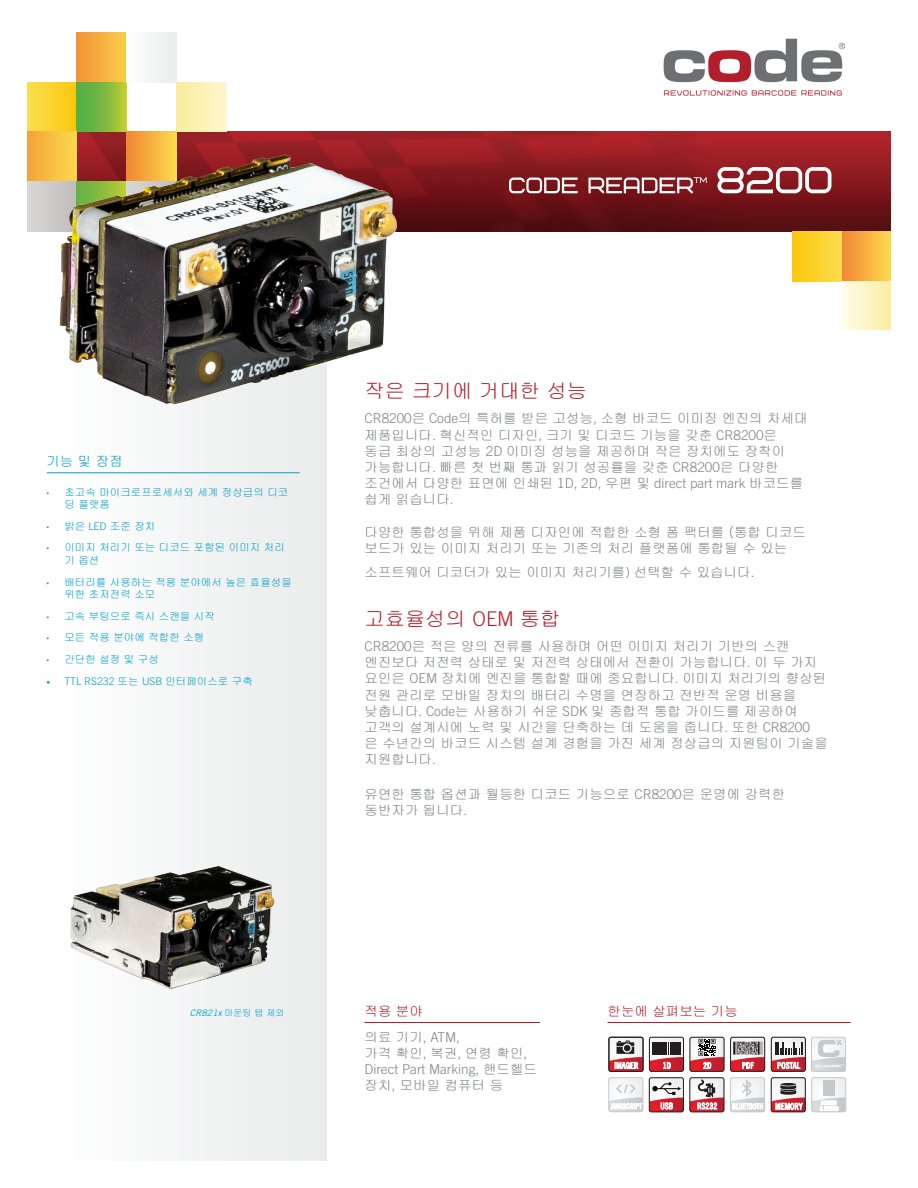
<style>
.page{position:relative;width:918px;height:1188px;background:#fff}
.page>*{position:absolute;margin:0;border:0;box-sizing:border-box;transform-origin:0 0}
.t1{font:20.25px "Gulim";color:#b11e2a}
.t2{font:13.5px/16.2px "Gulim";color:#808285}
.t3{font:13.5px "Gulim";color:#b11e2a}
.t4{font:13.5px "Gulim";color:#009fcd}
.t5{font:10.5px/12.6px "Gulim";color:#009fcd}
.t6{font:300 10.5px "Trade Gothic LT Std";color:#009fcd}
.t7{font:italic 9px "Trade Gothic LT Std";color:#009fcd}
.s1{font-size:7.5px}
.s2{font-family:"Trade Gothic LT Std";font-weight:300}
.s3{font-weight:400;font-size:7.5px}
.s4{font-family:"Gulim";font-weight:400}
.s5{font-family:"Gulim";font-style:normal}
</style>
<div class="page">
<div style="left:730px;top:1077px;width:35px;height:35px;border:1px solid #c7c8ca;border-radius:2px"></div>
<svg style="left:730px;top:1078px;width:35px;height:34px"></svg>
<div style="left:811px;top:1077px;width:35px;height:35px;border:1px solid #c7c8ca;border-radius:2px"></div>
<svg style="left:812px;top:1078px;width:34px;height:34px"></svg>
<div style="left:811px;top:1037px;width:35px;height:35px;border:1px solid #c7c8ca;border-radius:2px"></div>
<svg style="left:811px;top:1037px;width:35px;height:34px"></svg>
<div style="left:608px;top:1077px;width:35px;height:35px;border:1px solid #c7c8ca;border-radius:2px"></div>
<svg style="left:609px;top:1078px;width:34px;height:34px"></svg>
<div style="left:609px;top:1037px;width:34px;height:35px;border:1px solid #231f20;border-radius:2px"></div>
<svg style="left:609px;top:1037px;width:34px;height:34px"></svg>
<div style="left:649px;top:1077px;width:35px;height:35px;border:1px solid #231f20;border-radius:2px"></div>
<svg style="left:649px;top:1078px;width:34px;height:34px"></svg>
<div style="left:649px;top:1037px;width:35px;height:35px;border:1px solid #231f20;border-radius:2px"></div>
<svg style="left:649px;top:1037px;width:35px;height:34px"></svg>
<div style="left:690px;top:1037px;width:34px;height:35px;border:1px solid #231f20;border-radius:2px"></div>
<svg style="left:690px;top:1037px;width:34px;height:34px"></svg>
<div style="left:689px;top:1077px;width:35px;height:35px;border:1px solid #231f20;border-radius:2px"></div>
<svg style="left:689px;top:1078px;width:35px;height:34px"></svg>
<div style="left:771px;top:1077px;width:35px;height:35px;border:1px solid #231f20;border-radius:2px"></div>
<svg style="left:771px;top:1078px;width:34px;height:34px"></svg>
<div style="left:730px;top:1037px;width:35px;height:35px;border:1px solid #231f20;border-radius:2px"></div>
<svg style="left:730px;top:1037px;width:35px;height:34px"></svg>
<div style="left:771px;top:1037px;width:35px;height:35px;border:1px solid #231f20;border-radius:2px"></div>
<svg style="left:771px;top:1037px;width:34px;height:34px"></svg>
<div style="left:28px;top:167px;width:298px;height:994px;background:#f4f5f4"></div>
<img style="left:494px;top:132px;width:397px;height:99px">
<div style="left:77px;top:33px;width:50px;height:49px;background:linear-gradient(to right,#f39437,#fbcb48)"></div>
<div style="left:27px;top:82px;width:50px;height:50px;background:linear-gradient(to right,#fade51,#fcc70f)"></div>
<svg style="left:77px;top:82px;width:50px;height:22px"></svg>
<div style="left:127px;top:33px;width:49px;height:49px;background:#f4f5f6"></div>
<div style="left:176px;top:82px;width:50px;height:50px;background:linear-gradient(to right,#faec9c,#fef6cd)"></div>
<div style="left:793px;top:231px;width:50px;height:50px;background:linear-gradient(to right,#fcc60b,#fadd4e)"></div>
<div style="left:843px;top:231px;width:48px;height:50px;background:linear-gradient(to right,#f28835,#fbd84c)"></div>
<div style="left:843px;top:281px;width:48px;height:49px;background:linear-gradient(to right,#fefdea,#faeea3)"></div>
<hr style="left:364px;top:1022px;width:176px;height:1px;background:#b11e2a">
<hr style="left:608px;top:1022px;width:242px;height:1px;background:#b11e2a">
<hr style="left:47px;top:472px;width:253px;height:1px;background:#009fcd">
<svg style="left:509px;top:167px;width:322px;height:26px"></svg>
<img style="left:27px;top:104px;width:467px;height:368px">
<img style="left:28px;top:832px;width:247px;height:178px">
<img style="left:663px;top:38px;width:181px;height:58px">
<p class="t4" style="left:46px;top:454px;width:78px">기능 및 장점</p>
<p class="t5" style="left:64px;top:486px;width:225px;text-indent:-18px"><span class="s1">•</span> 초고속 마이크로프로세서와 세계 정상급의 디코 딩 플랫폼</p>
<p class="t5" style="left:46px;top:520px;width:111px"><span class="s1">•</span> 밝은 <span class="s2">LED</span> 조준 장치</p>
<p class="t5" style="left:64px;top:541px;width:222px;text-indent:-18px"><span class="s1">•</span> 이미지 처리기 또는 디코드 포함된 이미지 처리 기 옵션</p>
<p class="t5" style="left:64px;top:576px;width:229px;text-indent:-18px"><span class="s1">•</span> 배터리를 사용하는 적용 분야에서 높은 효율성을 위한 초저전력 소모</p>
<p class="t5" style="left:46px;top:610px;width:170px"><span class="s1">•</span> 고속 부팅으로 즉시 스캔을 시작</p>
<p class="t5" style="left:46px;top:631px;width:159px"><span class="s1">•</span> 모든 적용 분야에 적합한 소형</p>
<p class="t5" style="left:46px;top:653px;width:114px"><span class="s1">•</span> 간단한 설정 및 구성</p>
<p class="t6" style="left:46px;top:675px;width:208px"><span class="s3">•</span> TTL RS232 <span class="s4">또는</span> USB <span class="s4">인터페이스로 구축</span></p>
<p class="t1" style="left:364px;top:381px;width:224px">작은 크기에 거대한 성능</p>
<p class="t2" style="left:364px;top:410px;width:445px"><span class="s2">CR8200</span>은 <span class="s2">Code</span>의 특허를 받은 고성능<span class="s2">,</span> 소형 바코드 이미징 엔진의 차세대 제품입니다<span class="s2">.</span> 혁신적인 디자인<span class="s2">,</span> 크기 및 디코드 기능을 갖춘 <span class="s2">CR8200</span>은<br>동급 최상의 고성능 <span class="s2">2D</span> 이미징 성능을 제공하며 작은 장치에도 장착이 가능합니다<span class="s2">.</span> 빠른 첫 번째 통과 읽기 성공률을 갖춘 <span class="s2">CR8200</span>은 다양한 조건에서 다양한 표면에 인쇄된 <span class="s2">1D, 2D,</span> 우편 및 <span class="s2">direct part mark</span> 바코드를 쉽게 읽습니다<span class="s2">.</span></p>
<p class="t2" style="left:364px;top:524px;width:443px">다양한 통합성을 위해 제품 디자인에 적합한 소형 폼 팩터를 (통합 디코드 보드가 있는 이미지 처리기 또는 기존의 처리 플랫폼에 통합될 수 있는</p>
<p class="t2" style="left:364px;top:564px;width:391px">소프트웨어 디코더가 있는 이미지 처리기를<span class="s2">)</span> 선택할 수 있습니다<span class="s2">.</span></p>
<p class="t1" style="left:364px;top:608px;width:197px">고효율성의 <span class="s2">OEM</span> 통합</p>
<p class="t2" style="left:364px;top:638px;width:465px"><span class="s2">CR8200</span>은 적은 양의 전류를 사용하며 어떤 이미지 처리기 기반의 스캔 엔진보다 저전력 상태로 및 저전력 상태에서 전환이 가능합니다<span class="s2">.</span> 이 두 가지 요인은 <span class="s2">OEM</span> 장치에 엔진을 통합할 때에 중요합니다<span class="s2">.</span> 이미지 처리기의 향상된 전원 관리로 모바일 장치의 배터리 수명을 연장하고 전반적 운영 비용을 낮춥니다<span class="s2">. Code</span>는 사용하기 쉬운 <span class="s2">SDK</span> 및 종합적 통합 가이드를 제공하여 고객의 설계시에 노력 및 시간을 단축하는 데 도움을 줍니다<span class="s2">.</span> 또한 <span class="s2">CR8200<br></span>은 수년간의 바코드 시스템 설계 경험을 가진 세계 정상급의 지원팀이 기술을 지원합니다<span class="s2">.</span></p>
<p class="t2" style="left:364px;top:786px;width:422px">유연한 통합 옵션과 월등한 디코드 기능으로 <span class="s2">CR8200</span>은 운영에 강력한 동반자가 됩니다<span class="s2">.</span></p>
<p class="t7" style="left:190px;top:1008px;width:96px">CR821x <span class="s5">마운팅 탭 제외</span></p>
<p class="t3" style="left:608px;top:1005px;width:132px">한눈에 살펴보는 기능</p>
<p class="t3" style="left:364px;top:1005px;width:60px">적용 분야</p>
<p class="t2" style="left:364px;top:1029px;width:174px">의료 기기<span class="s2">, ATM,<br></span>가격 확인<span class="s2">,</span> 복권<span class="s2">,</span> 연령 확인<span class="s2">,<br>Direct Part Marking,</span> 핸드헬드 장치<span class="s2">,</span> 모바일 컴퓨터 등</p>
</div>
